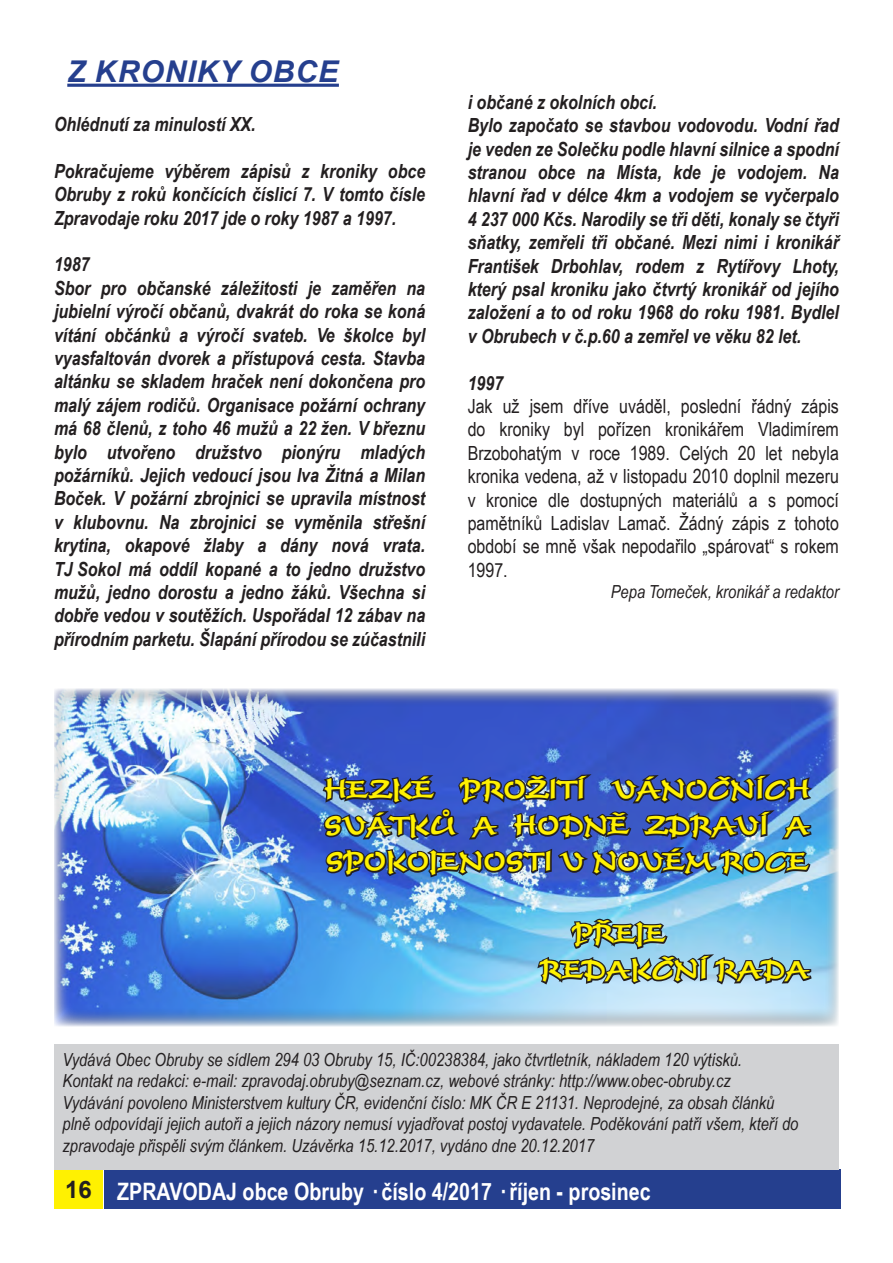
<style>
.page{position:relative;width:893px;height:1263px;background:#fff}
.page>*{position:absolute;margin:0;border:0;box-sizing:border-box;transform-origin:0 0}
.t1{font:italic 700 30px "Arial";letter-spacing:.035em;color:#253f8e}
.Normální{font:500 27px/36px "Tioga Script";color:#fff101;text-align:justify}
.t2{font:700 24px "Arial Narrow";color:#fff}
.Normální-2{font:italic 700 19.5px/23.4px "Arial Narrow";color:#231f20;text-align:justify}
.Normální-3{font:19.5px/23.4px "Arial Narrow";color:#231f20;text-align:justify}
.Normální-4{font:italic 18px/21.6px "Arial Narrow";color:#231f20}
.s1{font-family:"Arial";color:#231f20}
</style>
<div class="page">
<div style="left:104px;top:1169px;width:737px;height:40px;background:#253f8e"></div>
<div style="left:54px;top:1169px;width:49px;height:40px;background:#fff101"></div>
<div style="left:54px;top:1044px;width:785px;height:125px;background:#d1d2d4"></div>
<hr style="left:67px;top:84px;width:272px;height:3px;background:#253f8e">
<div style="left:53px;top:687px;width:786px;height:341px;background:#231f20;opacity:.5"></div>
<img style="left:320px;top:772px;width:495px;height:122px">
<svg style="left:535px;top:916px;width:278px;height:86px;background:#81abc1"></svg>
<p class="t1" style="left:67px;top:51px;width:272px">Z KRONIKY OBCE</p>
<p class="Normální-2" style="left:54px;top:112px;width:203px">Ohlédnutí za minulostí XX.</p>
<p class="Normální-2" style="left:54px;top:158px;width:373px">Pokračujeme výběrem zápisů z kroniky obce Obruby z roků končících číslicí 7. V tomto čísle Zpravodaje roku 2017 jde o roky 1987 a 1997.</p>
<p class="Normální-2" style="left:54px;top:252px;width:37px">1987</p>
<p class="Normální-2" style="left:54px;top:275px;width:373px">Sbor pro občanské záležitosti je zaměřen na jubielní výročí občanů, dvakrát do roka se koná vítání občánků a výročí svateb. Ve školce byl vyasfaltován dvorek a přístupová cesta. Stavba altánku se skladem hraček není dokončena pro malý zájem rodičů. Organisace požární ochrany má 68 členů, z toho 46 mužů a 22 žen. V březnu bylo utvořeno družstvo pionýru mladých požárníků. Jejich vedoucí jsou Iva Žitná a Milan Boček. V požární zbrojnici se upravila místnost v klubovnu. Na zbrojnici se vyměnila střešní krytina, okapové žlaby a dány nová vrata.<br>TJ Sokol má oddíl kopané a to jedno družstvo mužů, jedno dorostu a jedno žáků. Všechna si dobře vedou v soutěžích. Uspořádal 12 zábav na přírodním parketu. Šlapání přírodou se zúčastnili</p>
<p class="Normální-2" style="left:468px;top:89px;width:191px">i občané z okolních obcí.</p>
<p class="Normální-2" style="left:468px;top:113px;width:373px">Bylo započato se stavbou vodovodu. Vodní řad je veden ze Solečku podle hlavní silnice a spodní stranou obce na Místa, kde je vodojem. Na hlavní řad v délce 4km a vodojem se vyčerpalo 4 237 000 Kčs. Narodily se tři děti, konaly se čtyři sňatky, zemřeli tři občané. Mezi nimi i kronikář František Drbohlav, rodem z Rytířovy Lhoty, který psal kroniku jako čtvrtý kronikář od jejího založení a to od roku 1968 do roku 1981. Bydlel v Obrubech v č.p.60 a zemřel ve věku 82 let.</p>
<p class="Normální-2" style="left:468px;top:370px;width:37px">1997</p>
<p class="Normální-3" style="left:468px;top:394px;width:373px">Jak už jsem dříve uváděl, poslední řádný zápis do kroniky byl pořízen kronikářem Vladimírem Brzobohatým v roce 1989. Celých 20 let nebyla kronika vedena, až v listopadu 2010 doplnil mezeru v kronice dle dostupných materiálů a s pomocí pamětníků Ladislav Lamač. Žádný zápis z tohoto období se mně však nepodařilo „spárovat“ s rokem 1997.</p>
<p class="Normální-4" style="left:611px;top:581px;width:230px">Pepa Tomeček, kronikář a redaktor</p>
<p class="Normální" style="left:324px;top:772px;width:487px">HEZKÉ PROŽITÍ VÁNOČNÍCH SVÁTKŮ A HODNĚ ZDRAVÍ A SPOKOJENOSTI V NOVÉM ROCE</p>
<p class="Normální" style="left:573px;top:916px;width:94px">PŘEJE</p>
<p class="Normální" style="left:541px;top:952px;width:271px">REDAKČNÍ RADA</p>
<p class="Normální-4" style="left:63px;top:1048px;width:737px">Vydává Obec Obruby se sídlem 294 03 Obruby 15, IČ:00238384, jako čtvrtletník, nákladem 120 výtisků.<br>Kontakt na redakci: e-mail: zpravodaj.obruby@seznam.cz, webové stránky: http://www.obec-obruby.cz<br>Vydávání povoleno Ministerstvem kultury ČR, evidenční číslo: MK ČR E 21131. Neprodejné, za obsah článků plně odpovídají jejich autoři a jejich názory nemusí vyjadřovat postoj vydavatele. Poděkování patří všem, kteří do zpravodaje přispěli svým článkem. Uzávěrka 15.12.2017, vydáno dne 20.12.2017</p>
<p class="t2" style="left:65px;top:1174px;width:587px"><span class="s1">16</span> ZPRAVODAJ obce Obruby · číslo 4/2017 · říjen - prosinec</p>
</div>
